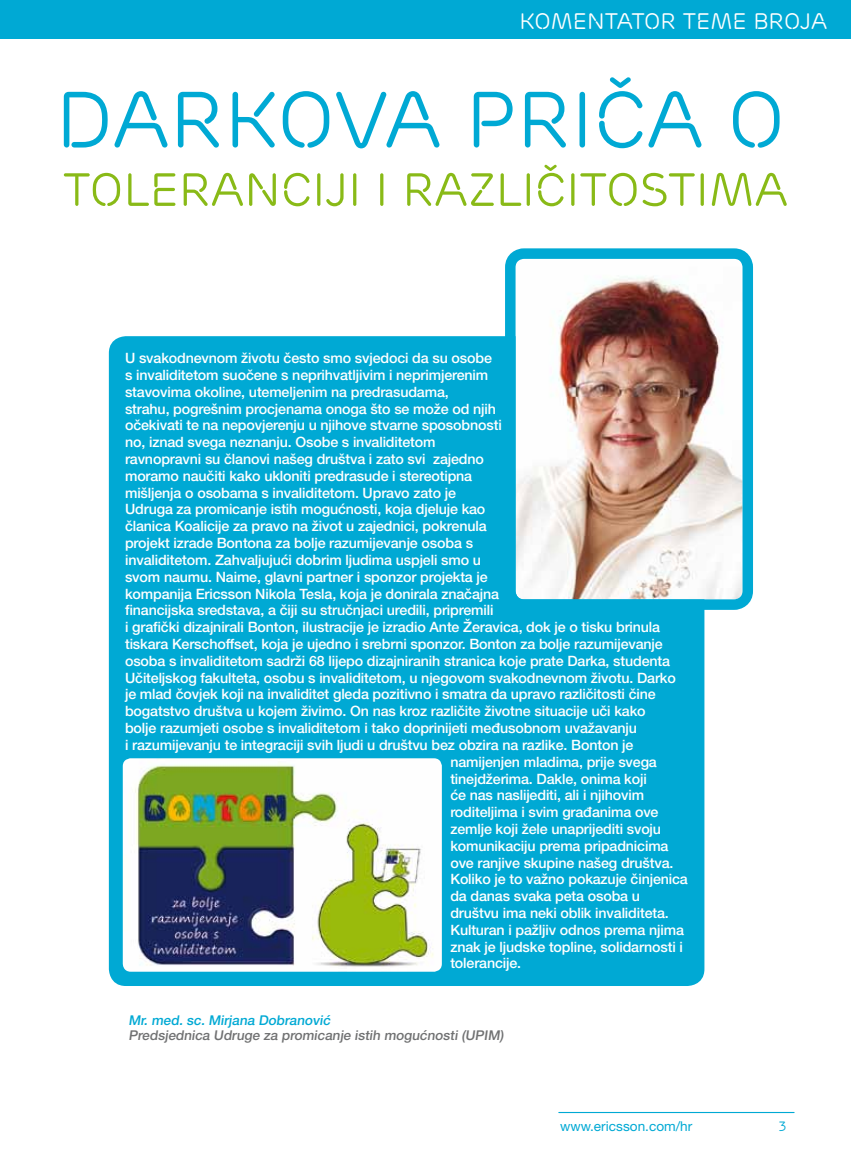
<style>
.page{position:relative;width:851px;height:1149px;background:#fff}
.page>*{position:absolute;margin:0;border:0;box-sizing:border-box;transform-origin:0 0}
.t1{font:22.5px "Ericsson Capital";color:#fff}
.t2{font:500 14.25px "Ericsson Sans";letter-spacing:-.01em;color:#fff}
.t3{font:500 13.5px "Ericsson Sans";letter-spacing:-.16em;color:#707172}
.t4{font:500 13.5px "Ericsson Sans";letter-spacing:-.16em;color:#00a9d4}
.t5{font:13.5px "Ericsson Sans";color:#00a9d4}
.t6{font:13.5px "Ericsson Capital";color:#00a9d4}
</style>
<div class="page">
<div style="left:109px;top:336px;width:595px;height:649px;background:#00a9d4;border-radius:17px"></div>
<hr style="left:558px;top:1111px;width:236px;height:1px;background:#00a9d4">
<div style="left:0;top:0;width:850px;height:38px;background:#00a9d4"></div>
<img style="left:516px;top:259px;width:225px;height:339px">
<div style="left:505px;top:248px;width:247px;height:361px;border:10px solid #00a9d4;border-radius:14px"></div>
<img style="left:123px;top:758px;width:319px;height:213px">
<svg style="left:64px;top:165px;width:722px;height:41px"></svg>
<svg style="left:64px;top:77px;width:715px;height:71px"></svg>
<h1 class="t1" style="left:519px;top:8px;width:309px">KOMENTATOR TEME BROJA</h1>
<p class="t2" style="left:125px;top:350px;width:368px">U svakodnevnom životu često smo svjedoci da su osobe</p>
<p class="t2" style="left:125px;top:367px;width:364px">s invaliditetom suočene s neprihvatljivim i neprimjerenim</p>
<p class="t2" style="left:125px;top:383px;width:325px">stavovima okoline, utemeljenim na predrasudama,</p>
<p class="t2" style="left:125px;top:400px;width:372px">strahu, pogrešnim procjenama onoga što se može od njih</p>
<p class="t2" style="left:125px;top:417px;width:378px">očekivati te na nepovjerenju u njihove stvarne sposobnosti</p>
<p class="t2" style="left:125px;top:434px;width:312px">no, iznad svega neznanju. Osobe s invaliditetom</p>
<p class="t2" style="left:125px;top:451px;width:360px">ravnopravni su članovi našeg društva i zato svi zajedno</p>
<p class="t2" style="left:125px;top:467px;width:348px">moramo naučiti kako ukloniti predrasude i stereotipna</p>
<p class="t2" style="left:125px;top:484px;width:332px">mišljenja o osobama s invaliditetom. Upravo zato je</p>
<p class="t2" style="left:125px;top:501px;width:362px">Udruga za promicanje istih mogućnosti, koja djeluje kao</p>
<p class="t2" style="left:125px;top:518px;width:363px">članica Koalicije za pravo na život u zajednici, pokrenula</p>
<p class="t2" style="left:125px;top:535px;width:349px">projekt izrade Bontona za bolje razumijevanje osoba s</p>
<p class="t2" style="left:125px;top:551px;width:357px">invaliditetom. Zahvaljujući dobrim ljudima uspjeli smo u</p>
<p class="t2" style="left:125px;top:568px;width:364px">svom naumu. Naime, glavni partner i sponzor projekta je</p>
<p class="t2" style="left:125px;top:585px;width:375px">kompanija Ericsson Nikola Tesla, koja je donirala značajna</p>
<p class="t2" style="left:125px;top:602px;width:370px">financijska sredstava, a čiji su stručnjaci uredili, pripremili</p>
<p class="t2" style="left:125px;top:619px;width:536px">i grafički dizajnirali Bonton, ilustracije je izradio Ante Žeravica, dok je o tisku brinula</p>
<p class="t2" style="left:125px;top:635px;width:539px">tiskara Kerschoffset, koja je ujedno i srebrni sponzor. Bonton za bolje razumijevanje</p>
<p class="t2" style="left:125px;top:652px;width:546px">osoba s invaliditetom sadrži 68 lijepo dizajniranih stranica koje prate Darka, studenta</p>
<p class="t2" style="left:125px;top:669px;width:552px">Učiteljskog fakulteta, osobu s invaliditetom, u njegovom svakodnevnom životu. Darko</p>
<p class="t2" style="left:125px;top:686px;width:532px">je mlad čovjek koji na invaliditet gleda pozitivno i smatra da upravo različitosti čine</p>
<p class="t2" style="left:125px;top:703px;width:522px">bogatstvo društva u kojem živimo. On nas kroz različite životne situacije uči kako</p>
<p class="t2" style="left:125px;top:719px;width:513px">bolje razumjeti osobe s invaliditetom i tako doprinijeti međusobnom uvažavanju</p>
<p class="t2" style="left:125px;top:736px;width:510px">i razumijevanju te integraciji svih ljudi u društvu bez obzira na razlike. Bonton je</p>
<p class="t2" style="left:450px;top:753px;width:208px">namijenjen mladima, prije svega</p>
<p class="t2" style="left:450px;top:770px;width:198px">tinejdžerima. Dakle, onima koji</p>
<p class="t2" style="left:450px;top:787px;width:195px">će nas naslijediti, ali i njihovim</p>
<p class="t2" style="left:450px;top:803px;width:210px">roditeljima i svim građanima ove</p>
<p class="t2" style="left:450px;top:820px;width:212px">zemlje koji žele unaprijediti svoju</p>
<p class="t2" style="left:450px;top:837px;width:220px">komunikaciju prema pripadnicima</p>
<p class="t2" style="left:450px;top:854px;width:224px">ove ranjive skupine našeg društva.</p>
<p class="t2" style="left:450px;top:871px;width:239px">Koliko je to važno pokazuje činjenica</p>
<p class="t2" style="left:450px;top:887px;width:191px">da danas svaka peta osoba u</p>
<p class="t2" style="left:450px;top:904px;width:220px">društvu ima neki oblik invaliditeta.</p>
<p class="t2" style="left:450px;top:921px;width:235px">Kulturan i pažljiv odnos prema njima</p>
<p class="t2" style="left:450px;top:938px;width:234px">znak je ljudske topline, solidarnosti i</p>
<p class="t2" style="left:450px;top:955px;width:72px">tolerancije.</p>
<p class="t4" style="left:128px;top:1011px;width:205px">Mr. med. sc. Mirjana Dobranović</p>
<p class="t3" style="left:128px;top:1027px;width:376px">Predsjednica Udruge za promicanje istih mogućnosti (UPI M)</p>
<p class="t5" style="left:560px;top:1118px;width:134px">www.ericsson.com/hr</p>
<p class="t6" style="left:778px;top:1118px;width:9px">3</p>
</div>
